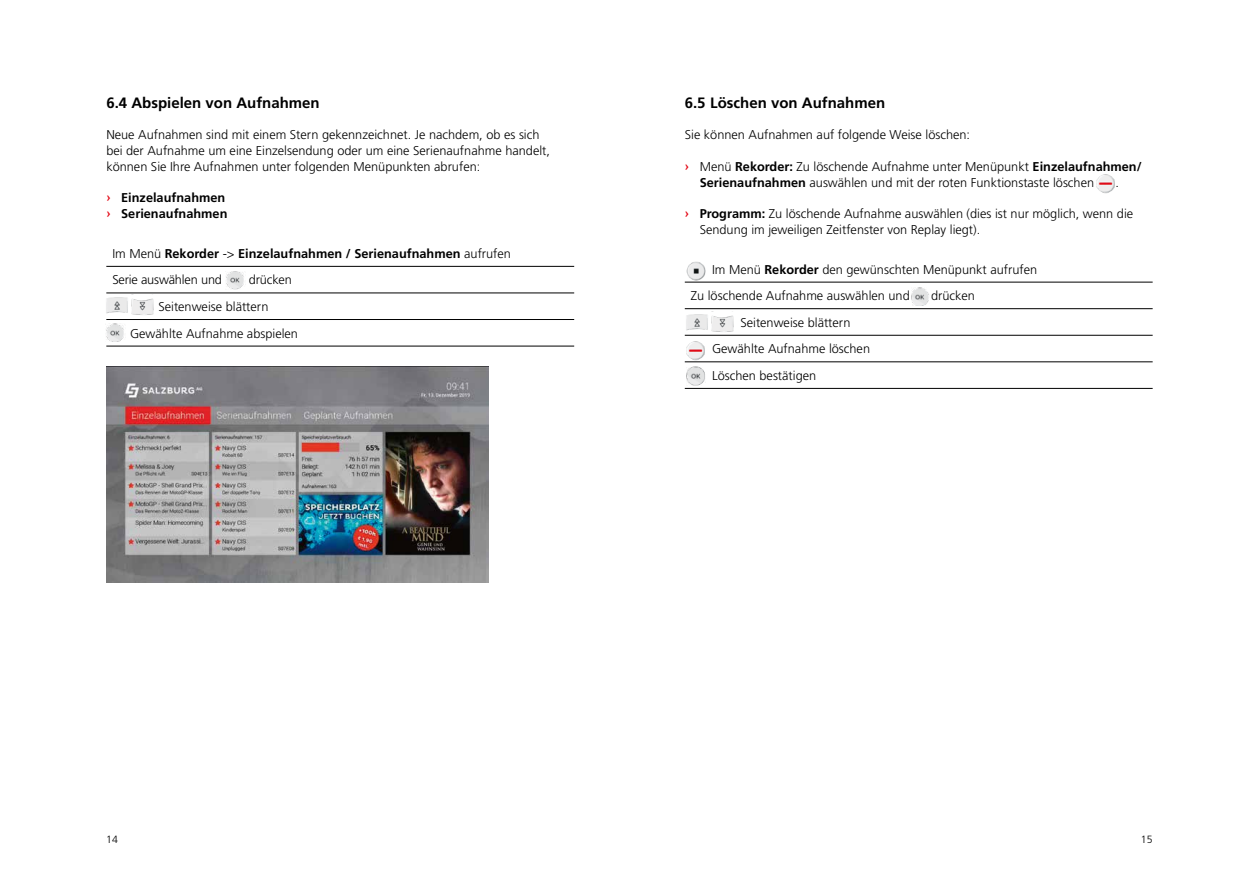
<style>
.page{position:relative;width:1259px;height:893px;background:#fff}
.page>*{position:absolute;margin:0;border:0;box-sizing:border-box;transform-origin:0 0}
.t1{font:700 15px "Frutiger LT Std";color:#000}
.t2{font:300 12.75px/15.8px "Frutiger LT Std";color:#000}
.t3{font:700 12.75px/15.8px "Frutiger LT Std";color:#000}
.t4{font:300 10.5px "Frutiger LT Std";color:#000}
.s1{font-family:"Pluto";font-weight:500;color:#e30513}
.s2{font-weight:300}
.s3{font-weight:700}
</style>
<div class="page">
<hr style="left:106px;top:266px;width:468px;height:1px;background:#000">
<hr style="left:106px;top:293px;width:468px;height:1px;background:#000">
<hr style="left:106px;top:319px;width:468px;height:1px;background:#000">
<hr style="left:106px;top:346px;width:468px;height:1px;background:#000">
<img style="left:106px;top:294px;width:48px;height:21px">
<img style="left:106px;top:324px;width:18px;height:18px">
<img style="left:226px;top:271px;width:18px;height:18px">
<img style="left:106px;top:367px;width:383px;height:215px">
<hr style="left:685px;top:282px;width:467px;height:1px;background:#000">
<hr style="left:685px;top:308px;width:467px;height:1px;background:#000">
<hr style="left:685px;top:335px;width:467px;height:1px;background:#000">
<hr style="left:685px;top:362px;width:467px;height:1px;background:#000">
<hr style="left:685px;top:388px;width:467px;height:1px;background:#000">
<img style="left:686px;top:314px;width:48px;height:18px">
<img style="left:684px;top:261px;width:24px;height:21px">
<img style="left:911px;top:288px;width:18px;height:18px">
<img style="left:686px;top:366px;width:18px;height:23px">
<img style="left:686px;top:367px;width:19px;height:18px">
<img style="left:685px;top:341px;width:21px;height:22px">
<img style="left:1096px;top:174px;width:19px;height:20px">
<p class="t1" style="left:106px;top:94px;width:215px">6.4 Abspielen von Aufnahmen</p>
<p class="t2" style="left:106px;top:127px;width:445px">Neue Aufnahmen sind mit einem Stern gekennzeichnet. Je nachdem, ob es sich bei der Aufnahme um eine Einzelsendung oder um eine Serienaufnahme handelt, können Sie Ihre Aufnahmen unter folgenden Menüpunkten abrufen:</p>
<p class="t3" style="left:106px;top:190px;width:123px"><span class="s1">›</span> Einzelaufnahmen <span class="s1">›</span> Serienaufnahmen</p>
<p class="t3" style="left:112px;top:240px;width:400px;line-height:26.5px"><span class="s2">Im Menü</span> Rekorder <span class="s2">-&gt;</span> Einzelaufnahmen / Serienaufnahmen <span class="s2">aufrufen<br>Serie auswählen und</span></p>
<p class="t2" style="left:249px;top:272px;width:44px">drücken</p>
<p class="t2" style="left:158px;top:299px;width:112px">Seitenweise blättern</p>
<p class="t2" style="left:130px;top:325px;width:169px">Gewählte Aufnahme abspielen</p>
<p class="t1" style="left:685px;top:94px;width:202px">6.5 Löschen von Aufnahmen</p>
<p class="t2" style="left:685px;top:127px;width:287px">Sie können Aufnahmen auf folgende Weise löschen:</p>
<p class="t2" style="left:699px;top:159px;width:443px;text-indent:-15px"><span class="s1">›</span> Menü <span class="s3">Rekorder:</span> Zu löschende Aufnahme unter Menüpunkt <span class="s3">Einzelaufnahmen/<br>Serienaufnahmen</span> auswählen und mit der roten Funktionstaste löschen</p>
<p class="t2" style="left:1115px;top:174px;width:5px">.</p>
<p class="t2" style="left:699px;top:206px;width:435px;text-indent:-15px"><span class="s1">›</span> <span class="s3">Programm:</span> Zu löschende Aufnahme auswählen (dies ist nur möglich, wenn die<br>Sendung im jeweiligen Zeitfenster von Replay liegt).</p>
<p class="t2" style="left:691px;top:256px;width:348px;line-height:26.5px;text-indent:21px">Im Menü <span class="s3">Rekorder</span> den gewünschten Menüpunkt aufrufen<br>Zu löschende Aufnahme auswählen und</p>
<p class="t2" style="left:931px;top:288px;width:45px">drücken</p>
<p class="t2" style="left:712px;top:309px;width:159px;line-height:26.5px;text-indent:28px">Seitenweise blättern<br>Gewählte Aufnahme löschen<br>Löschen bestätigen</p>
<p class="t4" style="left:106px;top:833px;width:13px">14</p>
<p class="t4" style="left:1141px;top:833px;width:13px">15</p>
</div>
